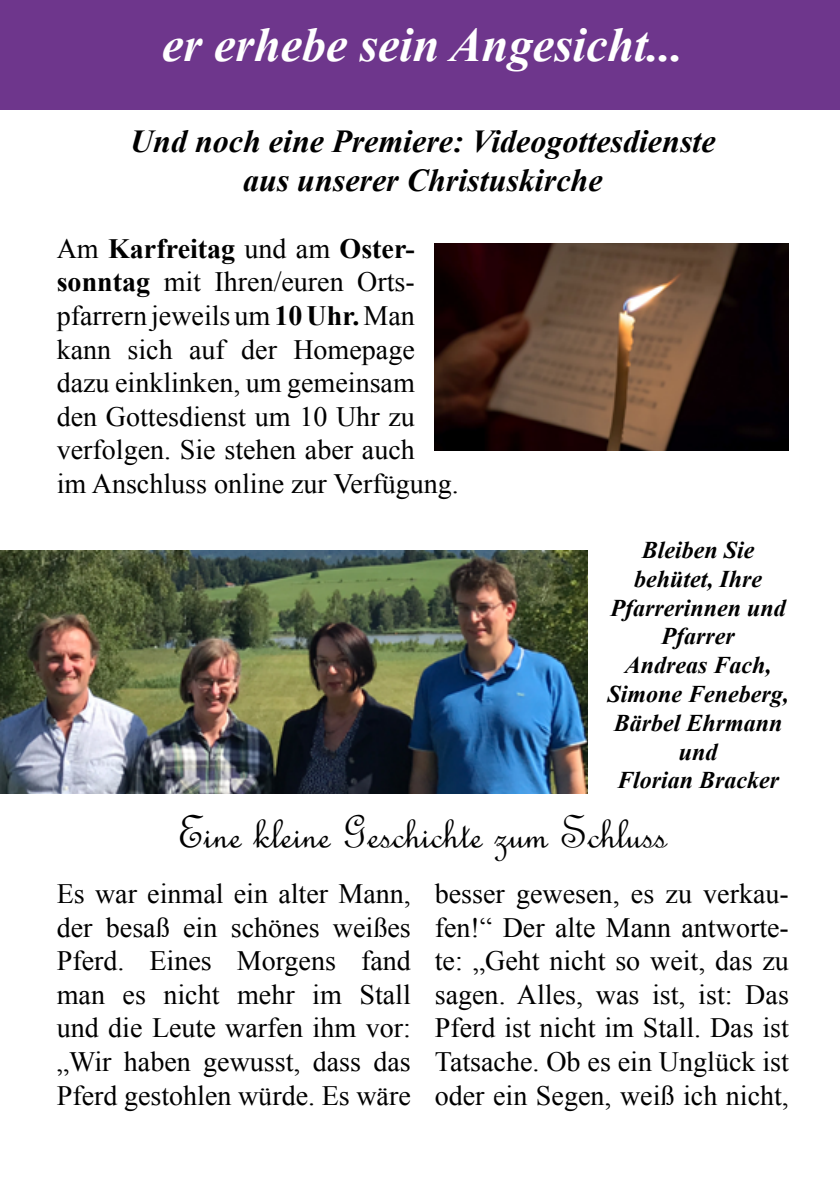
<style>
.page{position:relative;width:840px;height:1191px;background:#fff}
.page>*{position:absolute;margin:0;border:0;box-sizing:border-box;transform-origin:0 0}
.t1{font:48px "French Script";color:#000}
.t2{font:italic 700 48px "Times New Roman";color:#fff}
.t3{font:italic 700 32px/38.4px "Times New Roman";color:#000;text-align:center}
.t4{font:28px/33.6px "Times New Roman";color:#000;text-align:justify}
.t5{font:italic 700 24px/28.8px "Times New Roman";color:#000;text-align:center}
.s1{font-weight:700}
</style>
<div class="page">
<img style="left:434px;top:244px;width:354px;height:207px">
<img style="left:0;top:550px;width:587px;height:244px">
<div style="left:0;top:0;width:839px;height:109px;background:#6e368c"></div>
<h1 class="t2" style="left:162px;top:11px;width:522px">er erhebe sein Angesicht...</h1>
<p class="t3" style="left:130px;top:121px;width:586px">Und noch eine Premiere: Videogottesdienste aus unserer Christuskirche</p>
<p class="t4" style="left:57px;top:231px;width:403px;text-align:left">Am <span class="s1">Karfreitag</span> und am <span class="s1">Oster&shy;sonntag</span> mit Ihren/euren Orts&shy;pfarrern jeweils um <span class="s1">10 Uhr.</span> Man kann sich auf der Homepage dazu einklinken, um gemeinsam den Gottesdienst um 10 Uhr zu verfolgen. Sie stehen aber auch<br>im Anschluss online zur Verfügung.</p>
<p class="t5" style="left:607px;top:535px;width:183px">Bleiben Sie behütet, Ihre<br>Pfarrerinnen und<br>Pfarrer<br>Andreas Fach,<br>Simone Feneberg,<br>Bärbel Ehrmann und<br>Florian Bracker</p>
<h1 class="t1" style="left:178px;top:803px;width:489px">Eine kleine Geschichte zum Schluss</h1>
<p class="t4" style="left:57px;top:876px;width:355px">Es war einmal ein alter Mann, der besaß ein schönes weißes Pferd. Eines Morgens fand man es nicht mehr im Stall und die Leute warfen ihm vor: „Wir haben gewusst, dass das Pferd gestohlen würde. Es wäre</p>
<p class="t4" style="left:434px;top:876px;width:355px">besser gewesen, es zu verkau&shy;fen!“ Der alte Mann antworte&shy;te: „Geht nicht so weit, das zu sagen. Alles, was ist, ist: Das Pferd ist nicht im Stall. Das ist Tatsache. Ob es ein Unglück ist oder ein Segen, weiß ich nicht,</p>
</div>
